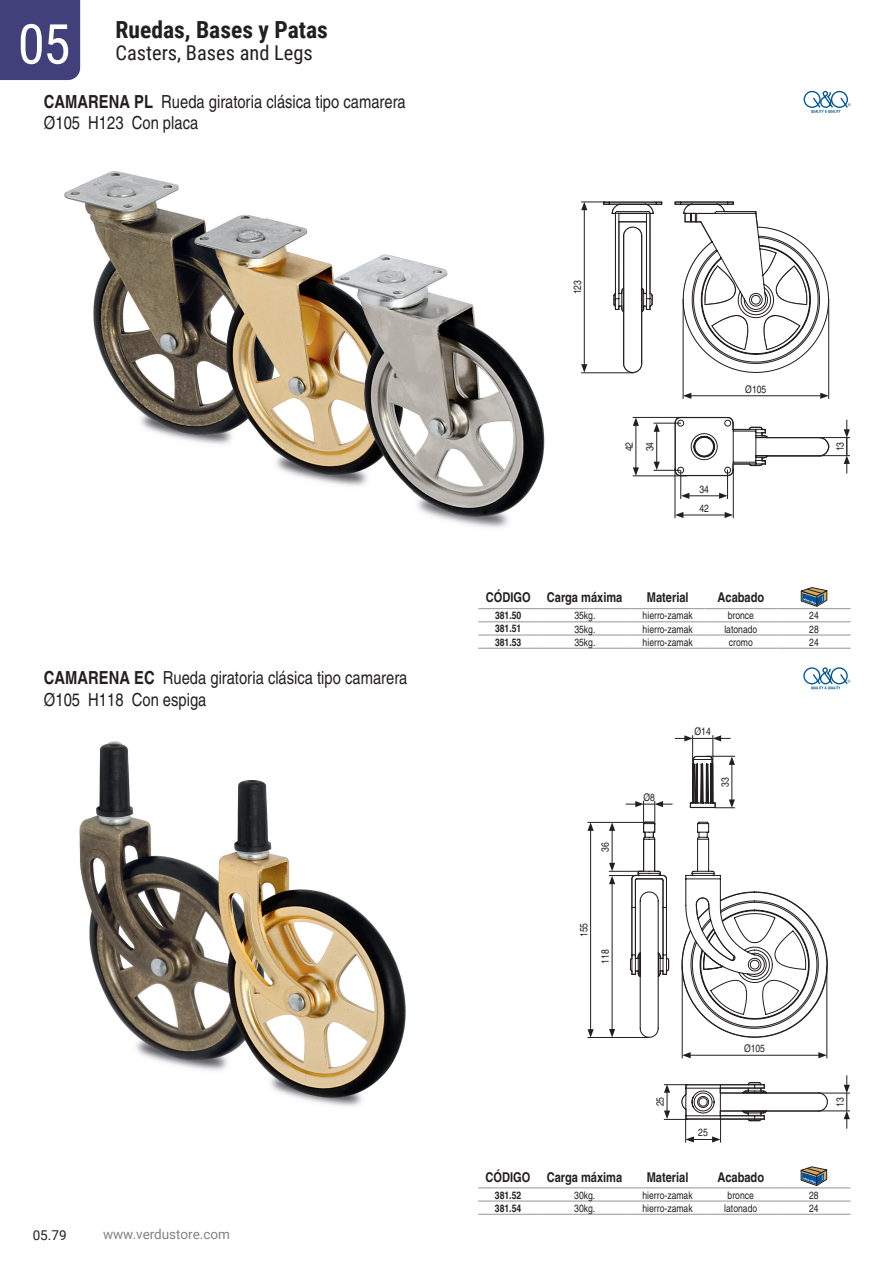
<style>
.page{position:relative;width:893px;height:1263px;background:#fff}
.page>*{position:absolute;margin:0;border:0;box-sizing:border-box;transform-origin:0 0}
.t1{font:55.2px "Roboto Condensed";color:#fff}
.t2{font:700 23.55px "Roboto Condensed";color:#231f20}
.t3{font:20.4px "Roboto Condensed";color:#231f20}
.t4{font:condensed 18px "Helvetica";color:#231f20}
.t5{font:700 condensed 13.5px "Helvetica";color:#231f20}
.t6{font:13.5px "Roboto";color:#808285}
.t7{font:13.5px "Roboto";color:#231f20}
.t8{font:condensed 10.5px "Helvetica";color:#231f20}
.t9{font:700 condensed 10.5px "Helvetica";color:#231f20}
.s1{font-weight:700}
</style>
<div class="page">
<div style="left:0;top:0;width:80px;height:80px;background:#42407b"></div>
<img style="left:64px;top:171px;width:127px;height:270px">
<img style="left:191px;top:215px;width:142px;height:269px">
<img style="left:251px;top:336px;width:29px;height:47px">
<img style="left:333px;top:254px;width:212px;height:274px">
<img style="left:394px;top:404px;width:15px;height:42px">
<img style="left:79px;top:741px;width:139px;height:330px">
<img style="left:218px;top:780px;width:188px;height:327px">
<img style="left:232px;top:893px;width:13px;height:39px">
<img style="left:257px;top:962px;width:16px;height:23px">
<hr style="left:478px;top:608px;width:60px;height:1px;background:#939598">
<hr style="left:538px;top:608px;width:93px;height:1px;background:#939598">
<hr style="left:777px;top:608px;width:74px;height:1px;background:#939598">
<hr style="left:478px;top:621px;width:60px;height:1px;background:#939598">
<hr style="left:538px;top:621px;width:93px;height:1px;background:#939598">
<hr style="left:777px;top:621px;width:74px;height:1px;background:#939598">
<hr style="left:478px;top:635px;width:60px;height:1px;background:#939598">
<hr style="left:538px;top:635px;width:93px;height:1px;background:#939598">
<hr style="left:777px;top:635px;width:74px;height:1px;background:#939598">
<hr style="left:478px;top:648px;width:60px;height:1px;background:#939598">
<hr style="left:538px;top:648px;width:93px;height:1px;background:#939598">
<hr style="left:777px;top:648px;width:74px;height:1px;background:#939598">
<hr style="left:478px;top:1187px;width:60px;height:1px;background:#939598">
<hr style="left:538px;top:1187px;width:93px;height:1px;background:#939598">
<hr style="left:631px;top:1187px;width:73px;height:1px;background:#939598">
<hr style="left:704px;top:1187px;width:73px;height:1px;background:#939598">
<hr style="left:777px;top:1187px;width:73px;height:1px;background:#939598">
<hr style="left:478px;top:1201px;width:60px;height:1px;background:#939598">
<hr style="left:538px;top:1201px;width:93px;height:1px;background:#939598">
<hr style="left:631px;top:1201px;width:73px;height:1px;background:#939598">
<hr style="left:704px;top:1201px;width:73px;height:1px;background:#939598">
<hr style="left:777px;top:1201px;width:73px;height:1px;background:#939598">
<hr style="left:478px;top:1214px;width:60px;height:1px;background:#939598">
<hr style="left:538px;top:1214px;width:93px;height:1px;background:#939598">
<hr style="left:631px;top:1214px;width:73px;height:1px;background:#939598">
<hr style="left:704px;top:1214px;width:73px;height:1px;background:#939598">
<hr style="left:777px;top:1214px;width:73px;height:1px;background:#939598">
<svg style="left:801px;top:1167px;width:26px;height:18px"></svg>
<svg style="left:674px;top:201px;width:155px;height:172px"></svg>
<hr style="left:683px;top:299px;width:1px;height:100px;background:#231f20">
<hr style="left:828px;top:299px;width:1px;height:100px;background:#231f20">
<svg style="left:581px;top:201px;width:81px;height:172px"></svg>
<hr style="left:689px;top:395px;width:134px;height:1px;background:#231f20">
<svg style="left:683px;top:393px;width:8px;height:6px"></svg>
<svg style="left:820px;top:393px;width:9px;height:6px"></svg>
<hr style="left:587px;top:822px;width:58px;height:1px;background:#231f20">
<hr style="left:587px;top:1037px;width:62px;height:1px;background:#231f20">
<hr style="left:609px;top:871px;width:31px;height:1px;background:#231f20">
<hr style="left:609px;top:875px;width:31px;height:1px;background:#231f20">
<hr style="left:590px;top:828px;width:1px;height:204px;background:#231f20">
<svg style="left:587px;top:822px;width:7px;height:9px"></svg>
<svg style="left:587px;top:1029px;width:7px;height:9px"></svg>
<hr style="left:612px;top:882px;width:1px;height:149px;background:#231f20">
<svg style="left:609px;top:1029px;width:6px;height:8px"></svg>
<hr style="left:612px;top:828px;width:1px;height:37px;background:#231f20">
<svg style="left:609px;top:863px;width:6px;height:21px"></svg>
<svg style="left:609px;top:822px;width:6px;height:9px"></svg>
<hr style="left:682px;top:966px;width:1px;height:92px;background:#231f20">
<hr style="left:827px;top:966px;width:1px;height:92px;background:#231f20">
<hr style="left:688px;top:1055px;width:133px;height:1px;background:#231f20">
<svg style="left:682px;top:1052px;width:9px;height:6px"></svg>
<svg style="left:818px;top:1052px;width:9px;height:6px"></svg>
<svg style="left:664px;top:1082px;width:164px;height:61px"></svg>
<hr style="left:819px;top:1093px;width:31px;height:1px;background:#231f20">
<hr style="left:819px;top:1111px;width:31px;height:1px;background:#231f20">
<svg style="left:844px;top:1075px;width:6px;height:54px"></svg>
<div style="left:804px;top:91px;width:17px;height:17px;border:1px solid #005594;border-radius:50%"></div>
<svg style="left:811px;top:90px;width:40px;height:23px"></svg>
<svg style="left:626px;top:416px;width:224px;height:622px"></svg>
<h2 class="t2" style="left:115px;top:13px;width:214px">Ruedas, Bases y Patas</h2>
<h3 class="t3" style="left:115px;top:39px;width:199px">Casters, Bases and Legs</h3>
<h1 class="t1" style="left:18px;top:5px;width:54px">05</h1>
<p class="t4" style="left:44px;top:91px;width:363px"><span class="s1">CAMARENA PL</span> Rueda giratoria clásica tipo camarera</p>
<p class="t4" style="left:44px;top:112px;width:156px">Ø105 H123 Con placa</p>
<p class="t4" style="left:44px;top:667px;width:365px"><span class="s1">CAMARENA EC</span> Rueda giratoria clásica tipo camarera</p>
<p class="t4" style="left:44px;top:689px;width:164px">Ø105 H118 Con espiga</p>
<p class="t7" style="left:33px;top:1225px;width:35px">05.79</p>
<p class="t6" style="left:103px;top:1225px;width:128px">www.verdustore.com</p>
<p class="t8" style="left:571px;top:294px;width:16px;rotate:-90deg">123</p>
<p class="t8" style="left:745px;top:383px;width:23px">Ø105</p>
<p class="t8" style="left:623px;top:451px;width:11px;rotate:-90deg">42</p>
<p class="t8" style="left:644px;top:451px;width:11px;rotate:-90deg">34</p>
<p class="t8" style="left:834px;top:451px;width:11px;rotate:-90deg">13</p>
<p class="t8" style="left:699px;top:483px;width:11px">34</p>
<p class="t8" style="left:699px;top:502px;width:11px">42</p>
<p class="t5" style="left:486px;top:589px;width:46px">CÓDIGO</p>
<p class="t5" style="left:547px;top:589px;width:77px">Carga máxima</p>
<p class="t5" style="left:647px;top:589px;width:43px">Material</p>
<p class="t5" style="left:717px;top:589px;width:48px">Acabado</p>
<p class="t9" style="left:495px;top:609px;width:28px">381.50</p>
<p class="t8" style="left:574px;top:609px;width:23px">35kg.</p>
<p class="t8" style="left:643px;top:609px;width:52px">hierro-zamak</p>
<p class="t8" style="left:728px;top:609px;width:28px">bronce</p>
<p class="t8" style="left:809px;top:609px;width:11px">24</p>
<p class="t9" style="left:495px;top:622px;width:28px">381.51</p>
<p class="t8" style="left:574px;top:623px;width:23px">35kg.</p>
<p class="t8" style="left:643px;top:623px;width:52px">hierro-zamak</p>
<p class="t8" style="left:724px;top:623px;width:35px">latonado</p>
<p class="t8" style="left:809px;top:623px;width:11px">28</p>
<p class="t9" style="left:495px;top:635px;width:28px">381.53</p>
<p class="t8" style="left:574px;top:636px;width:23px">35kg.</p>
<p class="t8" style="left:643px;top:636px;width:52px">hierro-zamak</p>
<p class="t8" style="left:729px;top:636px;width:25px">cromo</p>
<p class="t8" style="left:809px;top:636px;width:11px">24</p>
<p class="t8" style="left:599px;top:852px;width:11px;rotate:-90deg">36</p>
<p class="t8" style="left:578px;top:937px;width:16px;rotate:-90deg">155</p>
<p class="t8" style="left:599px;top:964px;width:16px;rotate:-90deg">118</p>
<p class="t8" style="left:643px;top:791px;width:13px">Ø8</p>
<p class="t8" style="left:695px;top:726px;width:18px">Ø14</p>
<p class="t8" style="left:719px;top:787px;width:11px;rotate:-90deg">33</p>
<p class="t8" style="left:654px;top:1106px;width:11px;rotate:-90deg">25</p>
<p class="t8" style="left:698px;top:1126px;width:11px">25</p>
<p class="t8" style="left:744px;top:1042px;width:23px">Ø105</p>
<p class="t5" style="left:486px;top:1168px;width:46px">CÓDIGO</p>
<p class="t5" style="left:547px;top:1168px;width:77px">Carga máxima</p>
<p class="t5" style="left:647px;top:1168px;width:43px">Material</p>
<p class="t5" style="left:717px;top:1168px;width:48px">Acabado</p>
<p class="t9" style="left:495px;top:1188px;width:28px">381.52</p>
<p class="t8" style="left:574px;top:1189px;width:23px">30kg.</p>
<p class="t8" style="left:642px;top:1189px;width:52px">hierro-zamak</p>
<p class="t8" style="left:728px;top:1189px;width:28px">bronce</p>
<p class="t8" style="left:809px;top:1189px;width:11px">28</p>
<p class="t9" style="left:495px;top:1201px;width:28px">381.54</p>
<p class="t8" style="left:574px;top:1202px;width:23px">30kg.</p>
<p class="t8" style="left:642px;top:1202px;width:52px">hierro-zamak</p>
<p class="t8" style="left:724px;top:1202px;width:35px">latonado</p>
<p class="t8" style="left:809px;top:1202px;width:11px">24</p>
<p class="t8" style="left:834px;top:1107px;width:11px;rotate:-90deg">13</p>
</div>
